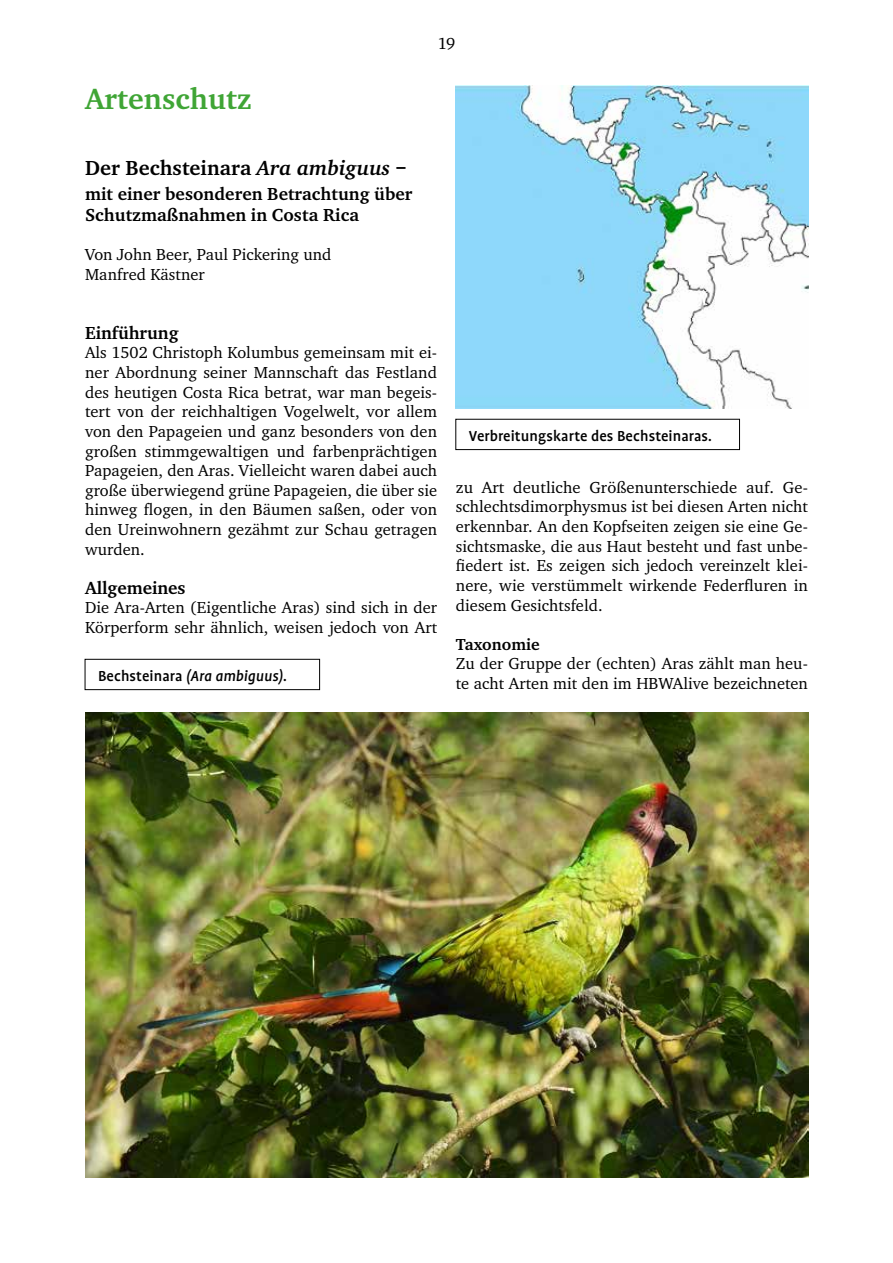
<style>
.page{position:relative;width:893px;height:1263px;background:#fff}
.page>*{position:absolute;margin:0;border:0;box-sizing:border-box;transform-origin:0 0}
.t1{font:700 30px "UV Charter";letter-spacing:.005em;color:#3fa535}
.t2{font:700 21px "UV Charter";letter-spacing:.005em;color:#000}
.t3{font:700 18px/21px "UV Charter";letter-spacing:.005em;color:#000}
.t4{font:16.5px/19.6px "UV Charter";letter-spacing:.005em;color:#000}
.t5{font:500 16.5px "UV Profile";letter-spacing:.005em;color:#000}
.t6{font:italic 500 16.5px "UV Profile";letter-spacing:.005em;color:#000}
.t7{font:700 16.5px "UV Charter";letter-spacing:.005em;color:#000}
.s1{font-style:italic}
.s2{font-style:normal}
</style>
<div class="page">
<img style="left:456px;top:86px;width:353px;height:322px">
<img style="left:85px;top:712px;width:723px;height:466px">
<div style="left:85px;top:659px;width:235px;height:31px;border:1px solid #000"></div>
<div style="left:455px;top:419px;width:285px;height:31px;border:1px solid #000"></div>
<h1 class="t1" style="left:85px;top:80px;width:168px">Artenschutz</h1>
<p class="t2" style="left:85px;top:155px;width:323px">Der Bechsteinara <span class="s1">Ara ambiguus –</span></p>
<p class="t3" style="left:85px;top:183px;width:329px">mit einer besonderen Betrachtung über<br>Schutzmaßnahmen in Costa Rica</p>
<p class="t4" style="left:85px;top:245px;width:248px">Von John Beer, Paul Pickering und<br>Manfred Kästner</p>
<p class="t4" style="left:438px;top:33px;width:19px">19</p>
<p class="t3" style="left:85px;top:322px;width:95px">Einführung</p>
<p class="t4" style="left:85px;top:343px;width:354px;text-align:justify">Als 1502 Christoph Kolumbus gemeinsam mit ei&shy;ner Abordnung seiner Mannschaft das Festland des heutigen Costa Rica betrat, war man begeis&shy;tert von der reichhaltigen Vogelwelt, vor allem von den Papageien und ganz besonders von den großen stimmgewaltigen und farbenprächtigen Papageien, den Aras. Vielleicht waren dabei auch große überwiegend grüne Papageien, die über sie hinweg flogen, in den Bäumen saßen, oder von den Ureinwohnern gezähmt zur Schau getragen wurden.</p>
<p class="t3" style="left:85px;top:577px;width:102px">Allgemeines</p>
<p class="t4" style="left:85px;top:598px;width:354px">Die Ara-Arten (Eigentliche Aras) sind sich in der<br>Körperform sehr ähnlich, weisen jedoch von Art</p>
<p class="t6" style="left:98px;top:667px;width:190px"><span class="s2">Bechsteinara</span> (Ara ambiguus).</p>
<p class="t5" style="left:469px;top:427px;width:245px">Verbreitungskarte des Bechsteinaras<span class="s1">.</span></p>
<p class="t4" style="left:456px;top:477px;width:354px;text-align:justify">zu Art deutliche Größenunterschiede auf. Ge&shy;schlechtsdimorphysmus ist bei diesen Arten nicht erkennbar. An den Kopfseiten zeigen sie eine Ge&shy;sichtsmaske, die aus Haut besteht und fast unbe&shy;fiedert ist. Es zeigen sich jedoch vereinzelt klei&shy;nere, wie verstümmelt wirkende Federfluren in diesem Gesichtsfeld.</p>
<p class="t7" style="left:456px;top:634px;width:86px">Taxonomie</p>
<p class="t4" style="left:456px;top:654px;width:354px">Zu der Gruppe der (echten) Aras zählt man heu&shy;te acht Arten mit den im HBWAlive bezeichneten</p>
</div>
